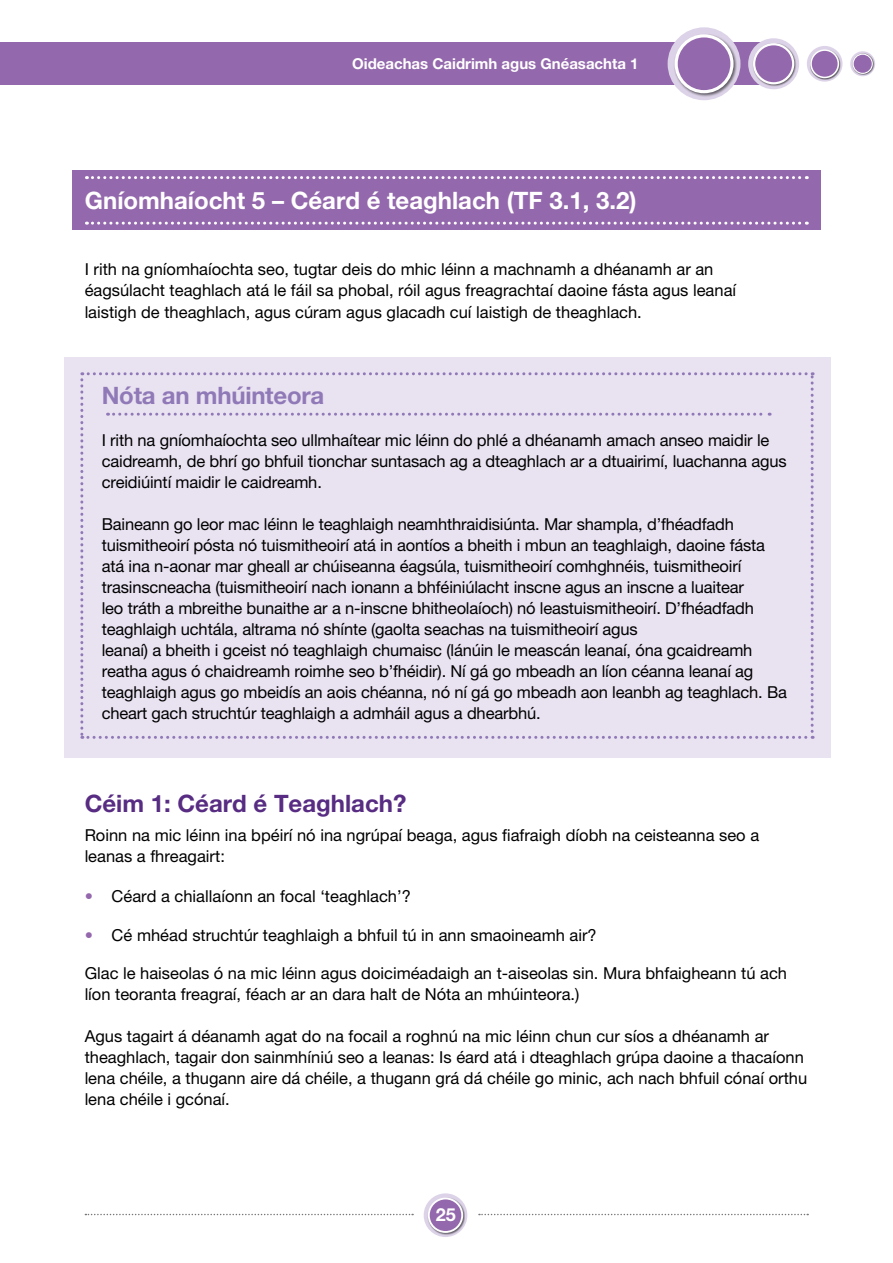
<style>
.page{position:relative;width:893px;height:1263px;background:#fff}
.page>*{position:absolute;margin:0;border:0;box-sizing:border-box;transform-origin:0 0}
.t1{font:700 24px "Helvetica Neue LT Pro";color:#fff}
.t2{font:700 24px "Helvetica Neue LT Pro";color:#572c82}
.t3{font:700 24px "Helvetica Neue LT Pro";letter-spacing:-.01em;color:#9079b7}
.t4{font:700 18px "Helvetica Neue LT Pro";color:#fff}
.t5{font:16.5px/21px "Helvetica Neue LT Pro";letter-spacing:-.01em;color:#000}
.t6{font:700 15px "Helvetica Neue LT Pro";color:#fff}
.s1{font-weight:700;color:#9468ac}
</style>
<div class="page">
<div style="left:0;top:43px;width:774px;height:42px;background:#9468ac"></div>
<div style="left:668px;top:27px;width:72px;height:73px;background:#ddd3e8;border-radius:50%"></div>
<div style="left:673px;top:33px;width:64px;height:64px;background:#000;opacity:.55"></div>
<svg style="left:675px;top:34px;width:58px;height:59px"></svg>
<div style="left:678px;top:37px;width:52px;height:53px;background:#9468ac;border-radius:50%"></div>
<div style="left:748px;top:38px;width:51px;height:51px;background:#ddd3e8;border-radius:50%"></div>
<div style="left:752px;top:43px;width:45px;height:44px;background:#000;opacity:.55"></div>
<svg style="left:753px;top:43px;width:41px;height:41px"></svg>
<div style="left:755px;top:45px;width:37px;height:37px;background:#9468ac;border-radius:50%"></div>
<div style="left:807px;top:46px;width:35px;height:36px;background:#ddd3e8;border-radius:50%"></div>
<div style="left:810px;top:49px;width:31px;height:31px;background:#000;opacity:.55"></div>
<svg style="left:810px;top:49px;width:29px;height:29px"></svg>
<div style="left:812px;top:51px;width:26px;height:26px;background:#9468ac;border-radius:50%"></div>
<div style="left:850px;top:51px;width:25px;height:25px;background:#ddd3e8;border-radius:50%"></div>
<div style="left:852px;top:53px;width:22px;height:22px;background:#000;opacity:.55"></div>
<svg style="left:853px;top:54px;width:20px;height:20px"></svg>
<div style="left:854px;top:55px;width:18px;height:18px;background:#9468ac;border-radius:50%"></div>
<div style="left:72px;top:171px;width:748px;height:59px;background:#9468ac"></div>
<svg style="left:86px;top:176px;width:721px;height:3px"></svg>
<svg style="left:86px;top:222px;width:721px;height:3px"></svg>
<div style="left:64px;top:357px;width:766px;height:400px;background:#e9e2f1"></div>
<svg style="left:80px;top:372px;width:734px;height:367px"></svg>
<div style="left:424px;top:1193px;width:43px;height:44px;background:#ddd3e8;border-radius:50%"></div>
<div style="left:427px;top:1197px;width:38px;height:38px;background:#000;opacity:.55"></div>
<svg style="left:428px;top:1197px;width:35px;height:36px"></svg>
<div style="left:430px;top:1199px;width:31px;height:32px;background:#9468ac;border-radius:50%"></div>
<svg style="left:479px;top:1214px;width:329px;height:1px"></svg>
<svg style="left:85px;top:1214px;width:328px;height:1px"></svg>
<p class="t6" style="left:352px;top:54px;width:288px">Oideachas Caidrimh agus Gnéasachta 1</p>
<h1 class="t1" style="left:85px;top:185px;width:553px">Gníomhaíocht 5 – Céard é teaghlach (TF 3.1, 3.2)</h1>
<p class="t5" style="left:85px;top:258px;width:653px">I rith na gníomhaíochta seo, tugtar deis do mhic léinn a machnamh a dhéanamh ar an éagsúlacht teaghlach atá le fáil sa phobal, róil agus freagrachtaí daoine fásta agus leanaí</p>
<p class="t5" style="left:85px;top:301px;width:559px">laistigh de theaghlach, agus cúram agus glacadh cuí laistigh de theaghlach.</p>
<h1 class="t3" style="left:102px;top:381px;width:224px">Nóta an mhúinteora</h1>
<p class="t5" style="left:102px;top:430px;width:686px">I rith na gníomhaíochta seo ullmhaítear mic léinn do phlé a dhéanamh amach anseo maidir le caidreamh, de bhrí go bhfuil tionchar suntasach ag a dteaghlach ar a dtuairimí, luachanna agus creidiúintí maidir le caidreamh.</p>
<p class="t5" style="left:102px;top:514px;width:687px">Baineann go leor mac léinn le teaghlaigh neamhthraidisiúnta. Mar shampla, d’fhéadfadh tuismitheoirí pósta nó tuismitheoirí atá in aontíos a bheith i mbun an teaghlaigh, daoine fásta atá ina n-aonar mar gheall ar chúiseanna éagsúla, tuismitheoirí comhghnéis, tuismitheoirí trasinscneacha (tuismitheoirí nach ionann a bhféiniúlacht inscne agus an inscne a luaitear<br>leo tráth a mbreithe bunaithe ar a n-inscne bhitheolaíoch) nó leastuismitheoirí. D’fhéadfadh teaghlaigh uchtála, altrama nó shínte (gaolta seachas na tuismitheoirí agus<br>leanaí) a bheith i gceist nó teaghlaigh chumaisc (lánúin le meascán leanaí, óna gcaidreamh reatha agus ó chaidreamh roimhe seo b’fhéidir). Ní gá go mbeadh an líon céanna leanaí ag teaghlaigh agus go mbeidís an aois chéanna, nó ní gá go mbeadh aon leanbh ag teaghlach. Ba cheart gach struchtúr teaghlaigh a admháil agus a dhearbhú.</p>
<h1 class="t2" style="left:85px;top:788px;width:323px">Céim 1: Céard é Teaghlach?</h1>
<p class="t5" style="left:85px;top:824px;width:676px">Roinn na mic léinn ina bpéirí nó ina ngrúpaí beaga, agus fiafraigh díobh na ceisteanna seo a leanas a fhreagairt:</p>
<p class="t5" style="left:85px;top:885px;width:328px"><span class="s1">•</span> Céard a chiallaíonn an focal ‘teaghlach’?</p>
<p class="t5" style="left:85px;top:924px;width:514px"><span class="s1">•</span> Cé mhéad struchtúr teaghlaigh a bhfuil tú in ann smaoineamh air?</p>
<p class="t5" style="left:85px;top:962px;width:704px">Glac le haiseolas ó na mic léinn agus doiciméadaigh an t-aiseolas sin. Mura bhfaigheann tú ach líon teoranta freagraí, féach ar an dara halt de Nóta an mhúinteora.)</p>
<p class="t5" style="left:85px;top:1025px;width:724px">Agus tagairt á déanamh agat do na focail a roghnú na mic léinn chun cur síos a dhéanamh ar theaghlach, tagair don sainmhíniú seo a leanas: Is éard atá i dteaghlach grúpa daoine a thacaíonn lena chéile, a thugann aire dá chéile, a thugann grá dá chéile go minic, ach nach bhfuil cónaí orthu lena chéile i gcónaí.</p>
<p class="t4" style="left:436px;top:1204px;width:22px">25</p>
</div>
